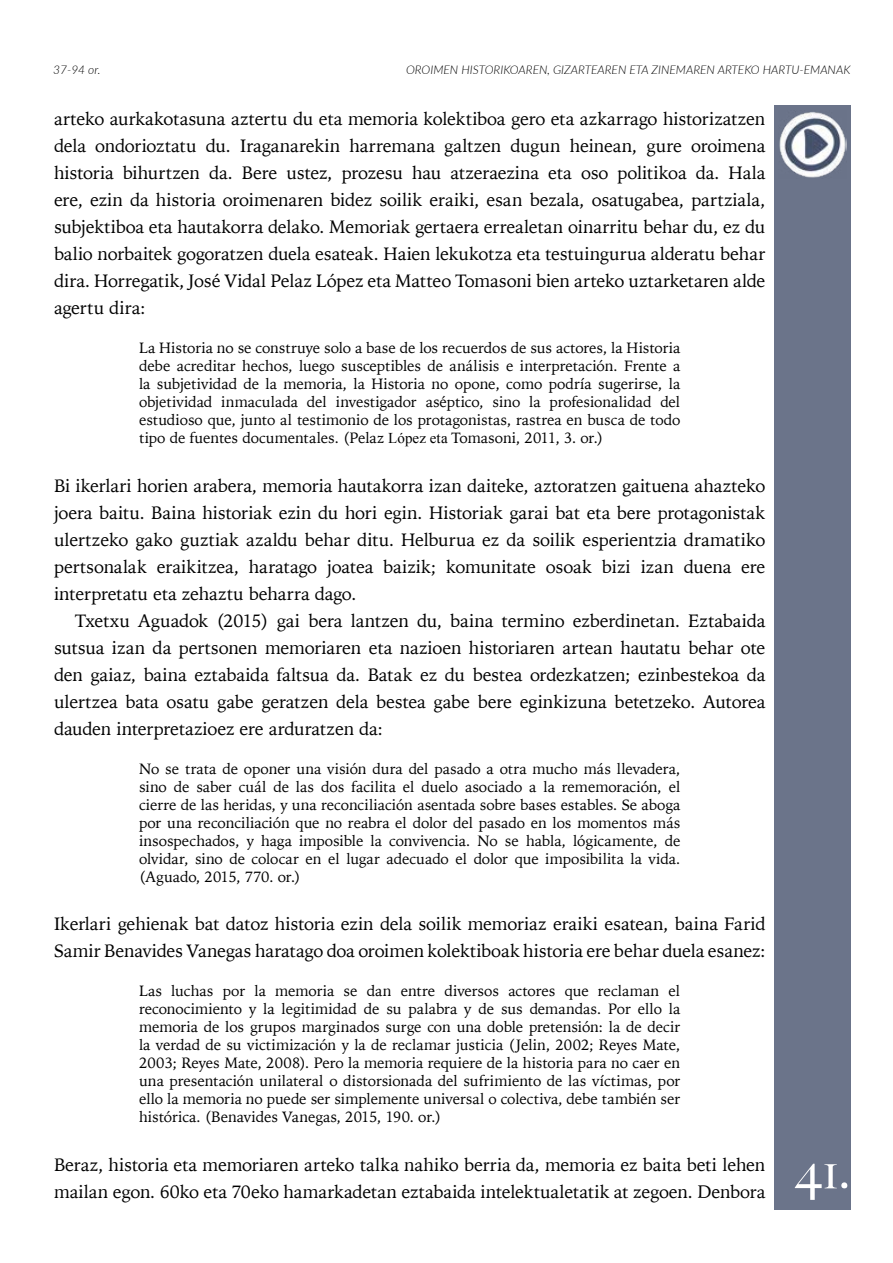
<style>
.page{position:relative;width:893px;height:1263px;background:#fff}
.page>*{position:absolute;margin:0;border:0;box-sizing:border-box;transform-origin:0 0}
.t1{font:500 51px "Big Caslon";color:#fff}
.t2{font:18px/27px "Iowan Old Style";letter-spacing:-.005em;color:#000;text-align:justify}
.t3{font:15px/18px "Iowan Old Style";letter-spacing:-.005em;color:#000;text-align:justify}
.t4{font:italic 300 12px "Lato";color:#000}
.s1{font-family:"Times New Roman"}
</style>
<div class="page">
<div style="left:774px;top:105px;width:76px;height:1104px;background:#6b748a"></div>
<img style="left:779px;top:112px;width:67px;height:66px">
<p class="t4" style="left:53px;top:62px;width:49px">37-94 or.</p>
<p class="t2" style="left:54px;top:104px;width:713px">arteko aurkakotasuna aztertu du eta memoria kolektiboa gero eta azkarrago historizatzen dela ondorioztatu du. Iraganarekin harremana galtzen dugun heinean, gure oroimena historia bihurtzen da. Bere ustez, prozesu hau atzeraezina eta oso politikoa da. Hala ere, ezin da historia oroimenaren bidez soilik eraiki, esan bezala, osatugabea, partziala, subjektiboa eta hautakorra delako. Memoriak gertaera errealetan oinarritu behar du, ez du balio norbaitek gogoratzen duela esateak. Haien lekukotza eta testuingurua alderatu behar dira. Horregatik, José Vidal Pelaz López eta Matteo Tomasoni bien arteko uztarketaren alde agertu dira:</p>
<p class="t3" style="left:139px;top:338px;width:543px">La Historia no se construye solo a base de los recuerdos de sus actores, la Historia debe acreditar hechos, luego susceptibles de análisis e interpretación. Frente a la subjetividad de la memoria, la Historia no opone, como podría sugerirse, la objetividad inmaculada del investigador aséptico, sino la profesionalidad del estudioso que, junto al testimonio de los protagonistas, rastrea en busca de todo tipo de fuentes documentales. (Pelaz <span class="s1">López eta</span> Tomasoni, 2011, 3. or.)</p>
<p class="t2" style="left:54px;top:471px;width:713px">Bi ikerlari horien arabera, memoria hautakorra izan daiteke, aztoratzen gaituena ahazteko joera baitu. Baina historiak ezin du hori egin. Historiak garai bat eta bere protagonistak ulertzeko gako guztiak azaldu behar ditu. Helburua ez da soilik esperientzia dramatiko pertsonalak eraikitzea, haratago joatea baizik; komunitate osoak bizi izan duena ere interpretatu eta zehaztu beharra dago.</p>
<p class="t2" style="left:54px;top:606px;width:713px;text-indent:21px">Txetxu Aguadok (2015) gai bera lantzen du, baina termino ezberdinetan. Eztabaida sutsua izan da pertsonen memoriaren eta nazioen historiaren artean hautatu behar ote den gaiaz, baina eztabaida faltsua da. Batak ez du bestea ordezkatzen; ezinbestekoa da ulertzea bata osatu gabe geratzen dela bestea gabe bere eginkizuna betetzeko. Autorea dauden interpretazioez ere arduratzen da:</p>
<p class="t3" style="left:139px;top:759px;width:543px">No se trata de oponer una visión dura del pasado a otra mucho más llevadera, sino de saber cuál de las dos facilita el duelo asociado a la rememoración, el cierre de las heridas, y una reconciliación asentada sobre bases estables. Se aboga por una reconciliación que no reabra el dolor del pasado en los momentos más insospechados, y haga imposible la convivencia. No se habla, lógicamente, de olvidar, sino de colocar en el lugar adecuado el dolor que imposibilita la vida. (Aguado, 2015, 770. or.)</p>
<p class="t2" style="left:54px;top:909px;width:713px">Ikerlari gehienak bat datoz historia ezin dela soilik memoriaz eraiki esatean, baina Farid<br>Samir Benavides Vanegas haratago doa oroimen kolektiboak historia ere behar duela esanez:</p>
<p class="t3" style="left:139px;top:981px;width:543px">Las luchas por la memoria se dan entre diversos actores que reclaman el reconocimiento y la legitimidad de su palabra y de sus demandas. Por ello la memoria de los grupos marginados surge con una doble pretensión: la de decir la verdad de su victimización y la de reclamar justicia (Jelin, 2002; Reyes Mate, 2003; Reyes Mate, 2008). Pero la memoria requiere de la historia para no caer en una presentación unilateral o distorsionada del sufrimiento de las víctimas, por ello la memoria no puede ser simplemente universal o colectiva, debe también ser histórica. (Benavides Vanegas, 2015, 190. or.)</p>
<p class="t2" style="left:54px;top:1150px;width:713px">Beraz, historia eta memoriaren arteko talka nahiko berria da, memoria ez baita beti lehen mailan egon. 60ko eta 70eko hamarkadetan eztabaida intelektualetatik at zegoen. Denbora</p>
<p class="t4" style="left:406px;top:62px;width:446px">OROIMEN HISTORIKOAREN, GIZARTEAREN ETA ZINEMAREN ARTEKO HARTU-EMANAK</p>
<h1 class="t1" style="left:795px;top:1128px;width:57px">41.</h1>
</div>
